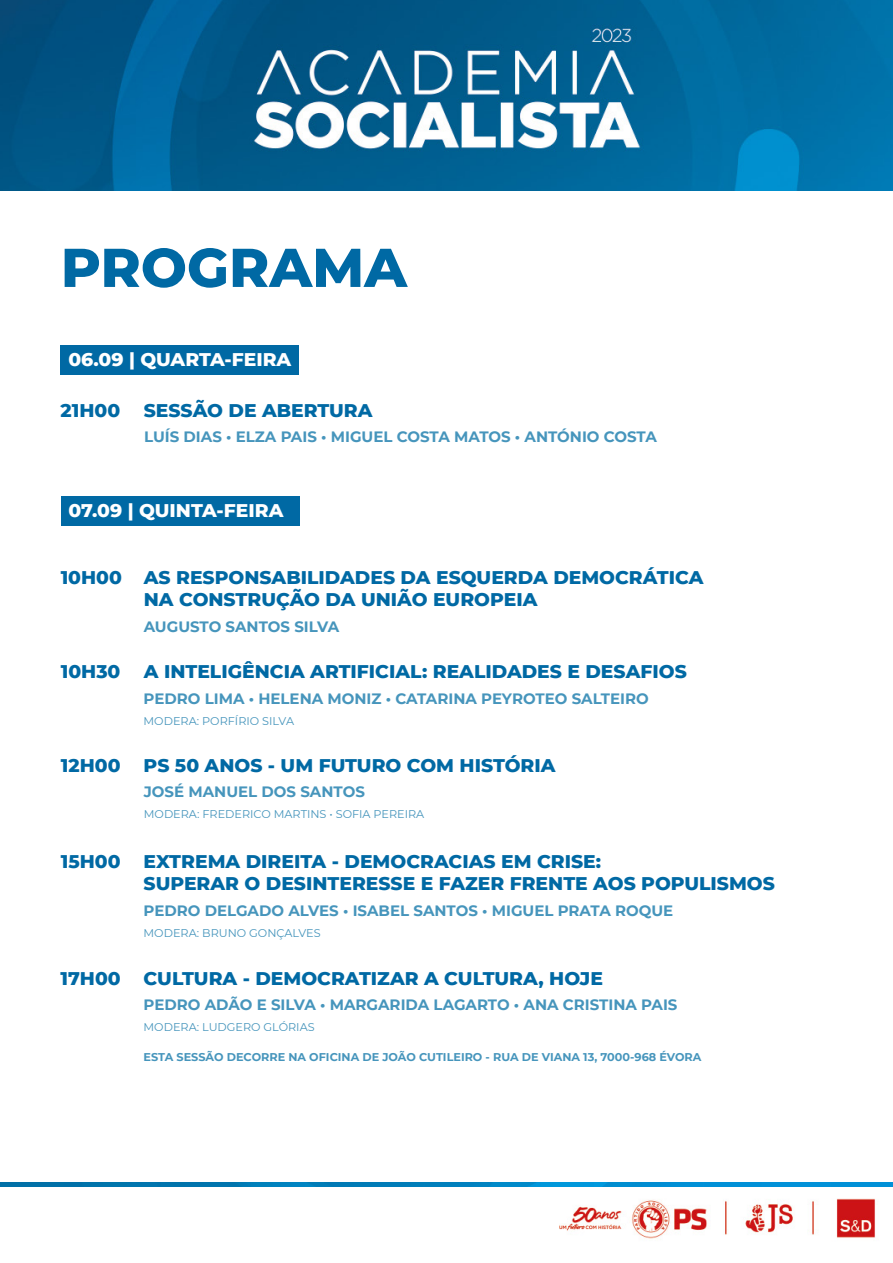
<style>
.page{position:relative;width:893px;height:1263px;background:#fff}
.page>*{position:absolute;margin:0;border:0;box-sizing:border-box;transform-origin:0 0}
.t1{font:800 54.6px "Montserrat";color:#0069a4}
.t2{font:800 18.75px/22.5px "Montserrat";color:#0069a4}
.t3{font:800 18.75px "Montserrat";color:#fff}
.t4{font:700 15px "Montserrat";color:#4695bc}
.t5{font:11.25px "Montserrat";color:#4695bc}
.t6{font:700 11.25px "Montserrat";color:#4695bc}
</style>
<div class="page">
<img style="left:0;top:0;width:893px;height:191px">
<img style="left:559px;top:1186px;width:323px;height:53px">
<div style="left:61px;top:345px;width:238px;height:30px;background:#0069a4"></div>
<div style="left:61px;top:497px;width:238px;height:29px;background:#0069a4"></div>
<img style="left:0;top:1182px;width:893px;height:4px">
<h1 class="t1" style="left:61px;top:228px;width:348px">PROGRAMA</h1>
<p class="t3" style="left:68px;top:345px;width:225px">06.09 | QUARTA-FEIRA</p>
<p class="t2" style="left:61px;top:398px;width:61px">21H00</p>
<p class="t2" style="left:144px;top:398px;width:230px">SESSÃO DE ABERTURA</p>
<p class="t4" style="left:144px;top:426px;width:514px">LUÍS DIAS • ELZA PAIS • MIGUEL COSTA MATOS • ANTÓNIO COSTA</p>
<p class="t3" style="left:68px;top:496px;width:216px">07.09 | QUINTA-FEIRA</p>
<p class="t2" style="left:144px;top:565px;width:561px;text-indent:-83px">10H00 AS RESPONSABILIDADES DA ESQUERDA DEMOCRÁTICA<br>NA CONSTRUÇÃO DA UNIÃO EUROPEIA</p>
<p class="t4" style="left:144px;top:616px;width:197px">AUGUSTO SANTOS SILVA</p>
<p class="t2" style="left:61px;top:659px;width:627px">10H30 A INTELIGÊNCIA ARTIFICIAL: REALIDADES E DESAFIOS</p>
<p class="t4" style="left:144px;top:688px;width:507px">PEDRO LIMA • HELENA MONIZ • CATARINA PEYROTEO SALTEIRO</p>
<p class="t5" style="left:144px;top:713px;width:152px">MODERA: PORFÍRIO SILVA</p>
<p class="t2" style="left:61px;top:752px;width:496px">12H00 PS 50 ANOS - UM FUTURO COM HISTÓRIA</p>
<p class="t4" style="left:144px;top:781px;width:223px">JOSÉ MANUEL DOS SANTOS</p>
<p class="t5" style="left:144px;top:806px;width:282px">MODERA: FREDERICO MARTINS • SOFIA PEREIRA</p>
<p class="t2" style="left:144px;top:849px;width:633px;text-indent:-83px">15H00 EXTREMA DIREITA - DEMOCRACIAS EM CRISE:<br>SUPERAR O DESINTERESSE E FAZER FRENTE AOS POPULISMOS</p>
<p class="t4" style="left:144px;top:900px;width:531px">PEDRO DELGADO ALVES • ISABEL SANTOS • MIGUEL PRATA ROQUE</p>
<p class="t5" style="left:144px;top:925px;width:178px">MODERA: BRUNO GONÇALVES</p>
<p class="t2" style="left:60px;top:966px;width:544px">17H00 CULTURA - DEMOCRATIZAR A CULTURA, HOJE</p>
<p class="t4" style="left:144px;top:994px;width:535px">PEDRO ADÃO E SILVA • MARGARIDA LAGARTO • ANA CRISTINA PAIS</p>
<p class="t5" style="left:144px;top:1020px;width:173px">MODERA: LUDGERO GLÓRIAS</p>
<p class="t6" style="left:144px;top:1049px;width:559px">ESTA SESSÃO DECORRE NA OFICINA DE JOÃO CUTILEIRO - RUA DE VIANA 13, 7000-968 ÉVORA</p>
</div>
